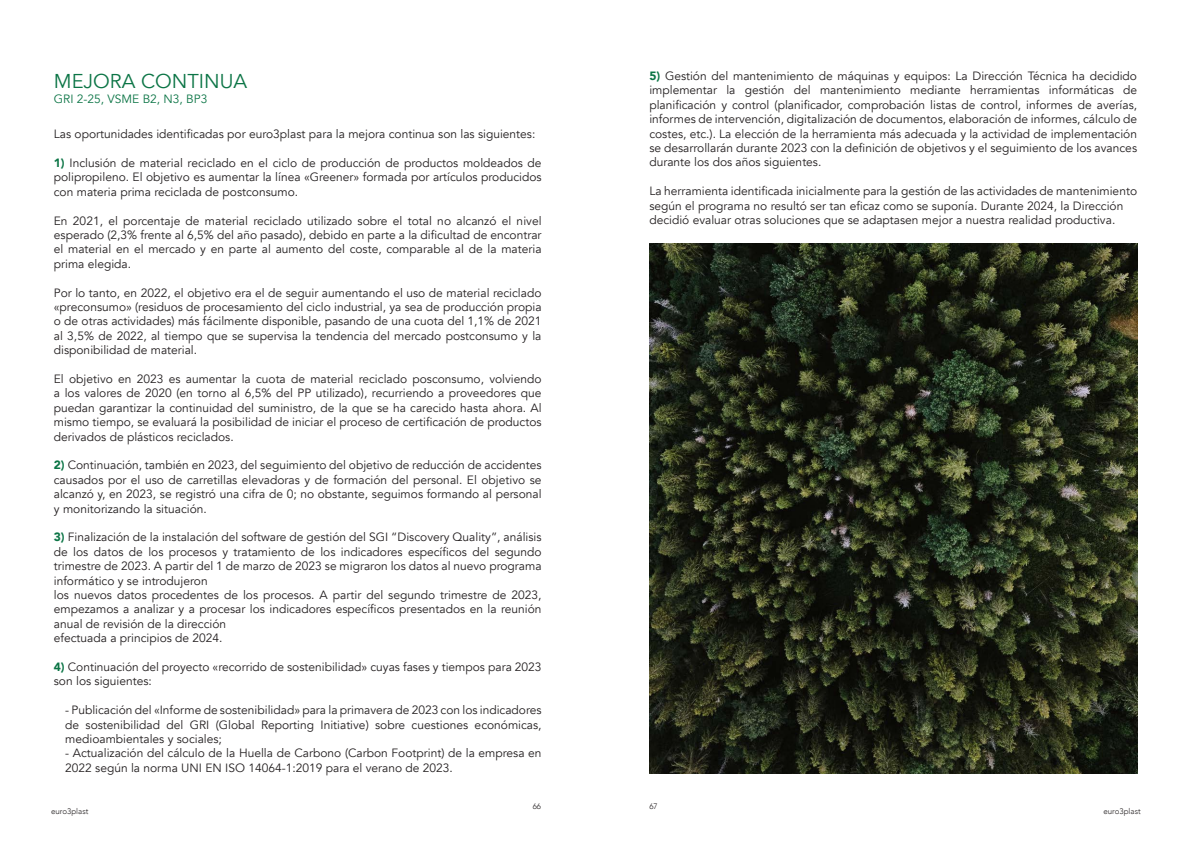
<style>
.page{position:relative;width:1191px;height:842px;background:#fff}
.page>*{position:absolute;margin:0;border:0;box-sizing:border-box;transform-origin:0 0}
.titoli{font:20px "Avenir";color:#0c7546}
.GRI{font:12px/14.4px "Avenir";color:#231f20;text-align:justify}
.GRI-2{font:12px "Avenir";color:#0c7546}
.t1{font:300 8px "Avenir";color:#231f20}
.s1{font-weight:900;color:#0c7546}
</style>
<div class="page">
<img style="left:649px;top:244px;width:488px;height:530px">
<p class="titoli" style="left:54px;top:69px;width:195px">MEJORA CONTINUA</p>
<p class="GRI-2" style="left:54px;top:92px;width:155px">GRI 2-25, VSME B2, N3, BP3</p>
<p class="GRI" style="left:54px;top:127px;width:483px">Las oportunidades identificadas por euro3plast para la mejora continua son las siguientes:</p>
<p class="GRI" style="left:54px;top:156px;width:489px"><span class="s1">1)</span> Inclusión de material reciclado en el ciclo de producción de productos moldeados de polipropileno. El objetivo es aumentar la línea «Greener» formada por artículos producidos con materia prima reciclada de postconsumo.</p>
<p class="GRI" style="left:54px;top:213px;width:489px">En 2021, el porcentaje de material reciclado utilizado sobre el total no alcanzó el nivel esperado (2,3% frente al 6,5% del año pasado), debido en parte a la dificultad de encontrar el material en el mercado y en parte al aumento del coste, comparable al de la materia prima elegida.</p>
<p class="GRI" style="left:54px;top:285px;width:489px">Por lo tanto, en 2022, el objetivo era el de seguir aumentando el uso de material reciclado «preconsumo» (residuos de procesamiento del ciclo industrial, ya sea de producción propia o de otras actividades) más fácilmente disponible, pasando de una cuota del 1,1% de 2021 al 3,5% de 2022, al tiempo que se supervisa la tendencia del mercado postconsumo y la disponibilidad de material.</p>
<p class="GRI" style="left:54px;top:372px;width:489px">El objetivo en 2023 es aumentar la cuota de material reciclado posconsumo, volviendo a los valores de 2020 (en torno al 6,5% del PP utilizado), recurriendo a proveedores que puedan garantizar la continuidad del suministro, de la que se ha carecido hasta ahora. Al mismo tiempo, se evaluará la posibilidad de iniciar el proceso de certificación de productos derivados de plásticos reciclados.</p>
<p class="GRI" style="left:54px;top:458px;width:489px"><span class="s1">2)</span> Continuación, también en 2023, del seguimiento del objetivo de reducción de accidentes causados por el uso de carretillas elevadoras y de formación del personal. El objetivo se alcanzó y, en 2023, se registró una cifra de 0; no obstante, seguimos formando al personal y monitorizando la situación.</p>
<p class="GRI" style="left:54px;top:530px;width:489px"><span class="s1">3)</span> Finalización de la instalación del software de gestión del SGI “Discovery Quality”, análisis de los datos de los procesos y tratamiento de los indicadores específicos del segundo trimestre de 2023. A partir del 1 de marzo de 2023 se migraron los datos al nuevo programa informático y se introdujeron</p>
<p class="GRI" style="left:54px;top:588px;width:489px">los nuevos datos procedentes de los procesos. A partir del segundo trimestre de 2023, empezamos a analizar y a procesar los indicadores específicos presentados en la reunión anual de revisión de la dirección</p>
<p class="GRI" style="left:54px;top:631px;width:170px">efectuada a principios de 2024.</p>
<p class="GRI" style="left:54px;top:660px;width:489px"><span class="s1">4)</span> Continuación del proyecto «recorrido de sostenibilidad» cuyas fases y tiempos para 2023 son los siguientes:</p>
<p class="GRI" style="left:65px;top:703px;width:478px">- Publicación del «Informe de sostenibilidad» para la primavera de 2023 con los indicadores de sostenibilidad del GRI (Global Reporting Initiative) sobre cuestiones económicas, medioambientales y sociales;</p>
<p class="GRI" style="left:65px;top:746px;width:478px">- Actualización del cálculo de la Huella de Carbono (Carbon Footprint) de la empresa en<br>2022 según la norma UNI EN ISO 14064-1:2019 para el verano de 2023.</p>
<p class="GRI" style="left:649px;top:69px;width:489px"><span class="s1">5)</span> Gestión del mantenimiento de máquinas y equipos: La Dirección Técnica ha decidido implementar la gestión del mantenimiento mediante herramientas informáticas de planificación y control (planificador, comprobación listas de control, informes de averías, informes de intervención, digitalización de documentos, elaboración de informes, cálculo de costes, etc.). La elección de la herramienta más adecuada y la actividad de implementación se desarrollarán durante 2023 con la definición de objetivos y el seguimiento de los avances durante los dos años siguientes.</p>
<p class="GRI" style="left:649px;top:184px;width:489px">La herramienta identificada inicialmente para la gestión de las actividades de mantenimiento según el programa no resultó ser tan eficaz como se suponía. Durante 2024, la Dirección</p>
<p class="GRI" style="left:649px;top:213px;width:467px">decidió evaluar otras soluciones que se adaptasen mejor a nuestra realidad productiva.</p>
<p class="t1" style="left:533px;top:801px;width:10px">66</p>
<p class="t1" style="left:649px;top:801px;width:10px">67</p>
<p class="t1" style="left:51px;top:806px;width:39px">euro3plast</p>
<p class="t1" style="left:1103px;top:806px;width:39px">euro3plast</p>
</div>
